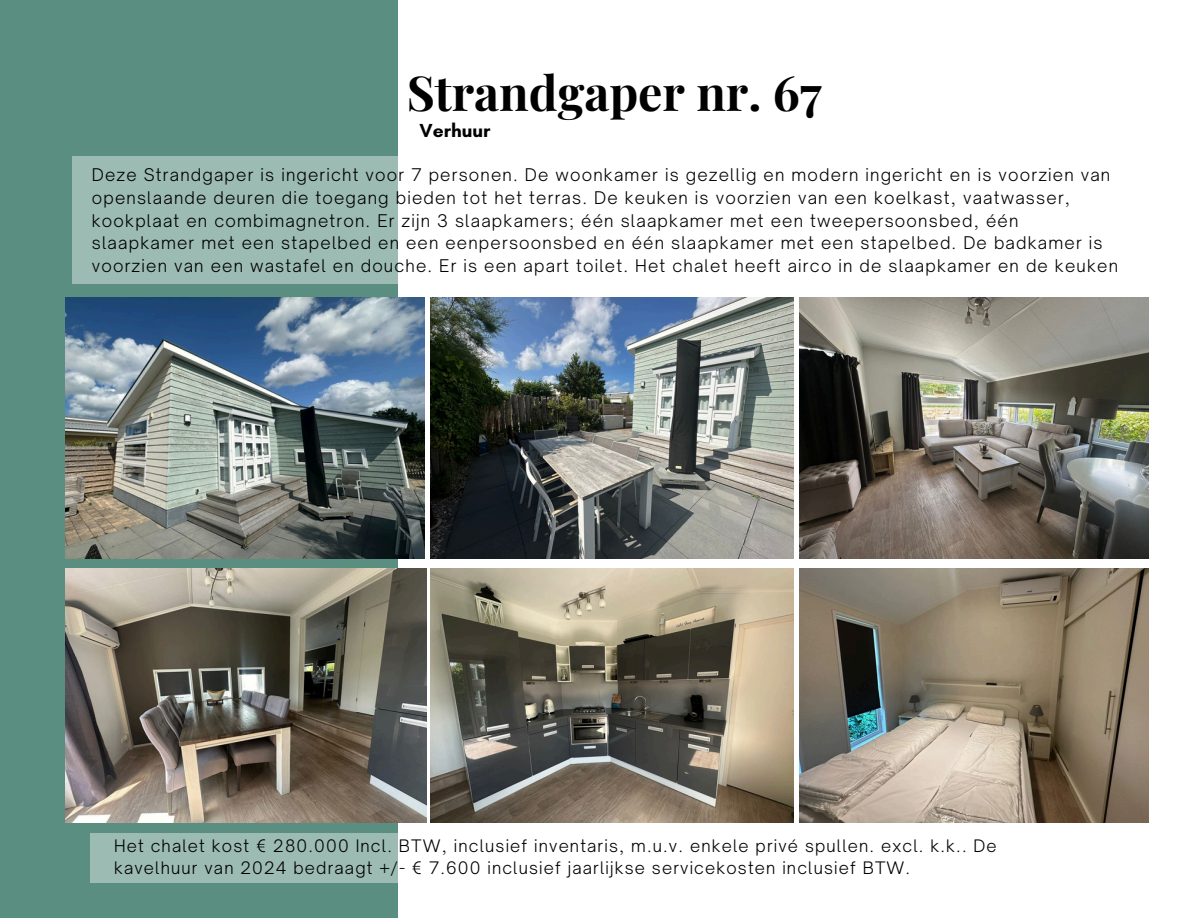
<style>
.page{position:relative;width:1188px;height:918px;background:#fff}
.page>*{position:absolute;margin:0;border:0;box-sizing:border-box;transform-origin:0 0}
.t1{font:700 48.3px "Playfair Display";color:#000}
.t2{font:700 19.2px "Glacial Indifference";color:#000}
.t3{font:300 16.8px/22.8px "Open Sauce One";letter-spacing:.07em;color:#000}
.t4{font:300 16.5px/22.5px "Open Sauce One";letter-spacing:.07em;color:#000}
.t5{font:15.45px "Glacial Indifference";color:#fff}
</style>
<div class="page">
<div style="left:0;top:0;width:398px;height:918px;background:#5a8e81"></div>
<div style="left:73px;top:157px;width:325px;height:127px;background:#9cbbb3"></div>
<div style="left:90px;top:833px;width:308px;height:49px;background:#9cbbb3"></div>
<img style="left:66px;top:297px;width:358px;height:261px">
<img style="left:431px;top:297px;width:362px;height:261px">
<img style="left:800px;top:297px;width:348px;height:261px">
<img style="left:66px;top:569px;width:361px;height:254px">
<img style="left:431px;top:569px;width:362px;height:254px">
<img style="left:800px;top:569px;width:348px;height:254px">
<p class="t1" style="left:407px;top:59px;width:417px">Strandgaper nr. 67</p>
<p class="t2" style="left:420px;top:119px;width:73px">Verhuur</p>
<p class="t3" style="left:92px;top:163px;width:1028px">Deze Strandgaper is ingericht voor 7 personen. De woonkamer is gezellig en modern ingericht en is voorzien van openslaande deuren die toegang bieden tot het terras. De keuken is voorzien van een koelkast, vaatwasser, kookplaat en combimagnetron. Er zijn 3 slaapkamers; één slaapkamer met een tweepersoonsbed, één slaapkamer met een stapelbed en een eenpersoonsbed en één slaapkamer met een stapelbed. De badkamer is voorzien van een wastafel en douche. Er is een apart toilet. Het chalet heeft airco in de slaapkamer en de keuken</p>
<h1 class="t5" style="left:445px;top:831px;width:15px">3.</h1>
<p class="t4" style="left:114px;top:834px;width:884px">Het chalet kost € 280.000 Incl. BTW, inclusief inventaris, m.u.v. enkele privé spullen. excl. k.k.. De kavelhuur van 2024 bedraagt +/- € 7.600 inclusief jaarlijkse servicekosten inclusief BTW.</p>
</div>
